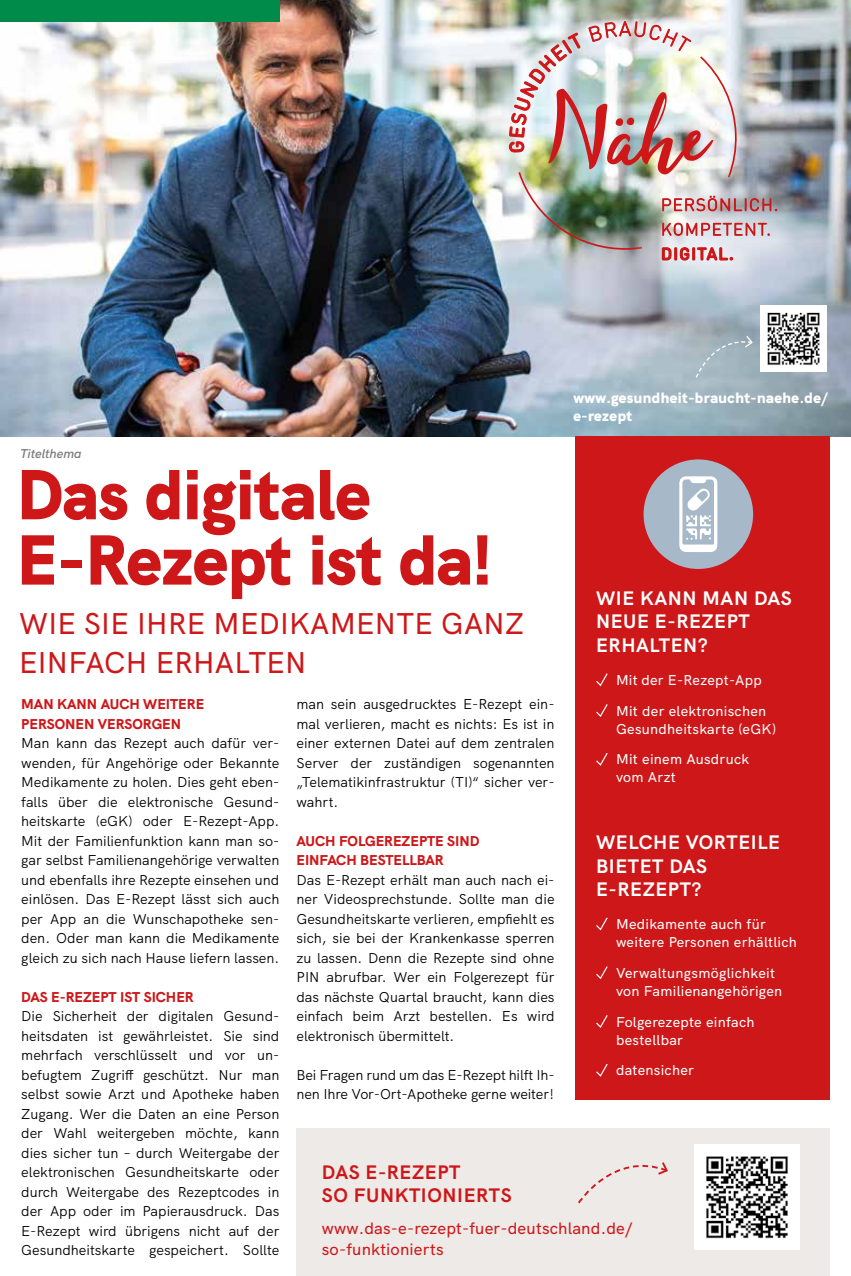
<style>
.page{position:relative;width:851px;height:1276px;background:#fff}
.page>*{position:absolute;margin:0;border:0;box-sizing:border-box;transform-origin:0 0}
.t1{font:900 70.8px/65.2px "HK Grotesk";color:#cd1719}
.t2{font:500 30px/39px "HK Grotesk";letter-spacing:.01em;color:#cd1719}
.t3{font:700 19.5px/23.4px "HK Grotesk";letter-spacing:.03em;color:#fff}
.t4{font:700 19.5px/23.4px "HK Grotesk";letter-spacing:.03em;color:#cd1719}
.t5{font:500 16.5px/21px "HK Grotesk";letter-spacing:.01em;color:#cd1719}
.t6{font:900 15px/18px "HK Grotesk";letter-spacing:.03em;color:#fff}
.t7{font:14.25px/19.5px "HK Grotesk";color:#000;text-align:justify}
.t8{font:500 14.25px/18px "HK Grotesk";letter-spacing:.02em;color:#fff}
.t9{font:800 14.25px/19.5px "HK Grotesk";color:#cd1719}
.t10{font:italic 600 12.75px "HK Grotesk";color:#7c7c7c}
</style>
<div class="page">
<img style="left:0;top:0;width:850px;height:436px">
<div style="left:634px;top:169px;width:168px;height:118px;background:#fff;opacity:.79"></div>
<div style="left:653px;top:239px;width:87px;height:30px;background:#fff;opacity:.83"></div>
<div style="left:654px;top:188px;width:130px;height:31px;background:#fff;opacity:.83"></div>
<div style="left:496px;top:9px;width:206px;height:155px;background:#fff;opacity:.85"></div>
<img style="left:509px;top:21px;width:268px;height:241px">
<div style="left:0;top:0;width:279px;height:21px;background:#008b4a"></div>
<div style="left:574px;top:436px;width:255px;height:663px;background:#cd1719"></div>
<div style="left:296px;top:1128px;width:533px;height:148px;background:#eeeae7"></div>
<svg style="left:596px;top:673px;width:12px;height:14px"></svg>
<svg style="left:596px;top:704px;width:12px;height:13px"></svg>
<svg style="left:596px;top:753px;width:12px;height:13px"></svg>
<svg style="left:596px;top:917px;width:12px;height:14px"></svg>
<svg style="left:596px;top:966px;width:12px;height:13px"></svg>
<svg style="left:596px;top:1015px;width:12px;height:13px"></svg>
<svg style="left:596px;top:1064px;width:12px;height:13px"></svg>
<img style="left:694px;top:1144px;width:105px;height:105px">
<img style="left:760px;top:305px;width:66px;height:67px">
<svg style="left:578px;top:1162px;width:90px;height:42px"></svg>
<svg style="left:694px;top:334px;width:59px;height:45px;background:#a4b5be"></svg>
<div style="left:643px;top:459px;width:110px;height:110px;background:#a7b8c8;border-radius:50%"></div>
<svg style="left:679px;top:476px;width:38px;height:76px"></svg>
<p class="t10" style="left:20px;top:443px;width:63px">Titelthema</p>
<p class="t6" style="left:573px;top:387px;width:256px">www.gesundheit-braucht-naehe.de/ e-rezept</p>
<h1 class="t1" style="left:17px;top:456px;width:477px">Das digitale<br>E-Rezept ist da!</h1>
<h3 class="t3" style="left:596px;top:585px;width:197px">WIE KANN MAN DAS<br>NEUE E-REZEPT<br>ERHALTEN?</h3>
<p class="t8" style="left:616px;top:663px;width:152px;line-height:30.8px">Mit der E-Rezept-App<br>Mit der elektronischen</p>
<p class="t8" style="left:616px;top:712px;width:161px;line-height:30.8px">Gesundheitskarte (eGK)<br>Mit einem Ausdruck</p>
<p class="t8" style="left:616px;top:767px;width:61px">vom Arzt</p>
<h2 class="t2" style="left:19px;top:601px;width:506px">WIE SIE IHRE MEDIKAMENTE GANZ<br>EINFACH ERHALTEN</h2>
<p class="t9" style="left:21px;top:693px;width:184px">MAN KANN AUCH WEITERE<br>PERSONEN VERSORGEN</p>
<p class="t7" style="left:21px;top:732px;width:259px">Man kann das Rezept auch dafür ver&shy;wenden, für Angehörige oder Bekannte Medikamente zu holen. Dies geht eben&shy;falls über die elektronische Gesund&shy;heitskarte (eGK) oder E-Rezept-App.<br>Mit der Familienfunktion kann man so&shy;gar selbst Familienangehörige verwalten und ebenfalls ihre Rezepte einsehen und einlösen. Das E-Rezept lässt sich auch per App an die Wunschapotheke sen&shy;den. Oder man kann die Medikamente gleich zu sich nach Hause liefern lassen.</p>
<p class="t9" style="left:21px;top:986px;width:174px">DAS E-REZEPT IST SICHER</p>
<p class="t7" style="left:21px;top:1005px;width:259px">Die Sicherheit der digitalen Gesund&shy;heitsdaten ist gewährleistet. Sie sind mehrfach verschlüsselt und vor un&shy;befugtem Zugriff geschützt. Nur man selbst sowie Arzt und Apotheke haben Zugang. Wer die Daten an eine Person der Wahl weitergeben möchte, kann dies sicher tun – durch Weitergabe der elektronischen Gesundheitskarte oder durch Weitergabe des Rezeptcodes in der App oder im Papierausdruck. Das E-Rezept wird übrigens nicht auf der Gesundheitskarte gespeichert. Sollte</p>
<p class="t7" style="left:296px;top:693px;width:259px">man sein ausgedrucktes E-Rezept ein&shy;mal verlieren, macht es nichts: Es ist in einer externen Datei auf dem zentralen Server der zuständigen sogenannten „Telematikinfrastruktur (TI)“ sicher ver&shy;wahrt.</p>
<p class="t9" style="left:296px;top:829px;width:184px">AUCH FOLGEREZEPTE SIND<br>EINFACH BESTELLBAR</p>
<p class="t7" style="left:296px;top:868px;width:259px">Das E-Rezept erhält man auch nach ei&shy;ner Videosprechstunde. Sollte man die Gesundheitskarte verlieren, empfiehlt es sich, sie bei der Krankenkasse sperren zu lassen. Denn die Rezepte sind ohne PIN abrufbar. Wer ein Folgerezept für das nächste Quartal braucht, kann dies einfach beim Arzt bestellen. Es wird elektronisch übermittelt.</p>
<p class="t7" style="left:296px;top:1063px;width:259px">Bei Fragen rund um das E-Rezept hilft Ih&shy;nen Ihre Vor-Ort-Apotheke gerne weiter!</p>
<h3 class="t3" style="left:596px;top:829px;width:185px">WELCHE VORTEILE<br>BIETET DAS<br>E-REZEPT?</h3>
<p class="t8" style="left:616px;top:913px;width:182px">Medikamente auch für weitere Personen erhältlich</p>
<p class="t8" style="left:616px;top:962px;width:168px">Verwaltungsmöglichkeit von Familienangehörigen</p>
<p class="t8" style="left:616px;top:1011px;width:140px">Folgerezepte einfach bestellbar</p>
<p class="t8" style="left:616px;top:1060px;width:79px">datensicher</p>
<h3 class="t4" style="left:322px;top:1158px;width:191px">DAS E-REZEPT<br>SO FUNKTIONIERTS</h3>
<p class="t5" style="left:322px;top:1216px;width:312px">www.das-e-rezept-fuer-deutschland.de/ so-funktionierts</p>
</div>
